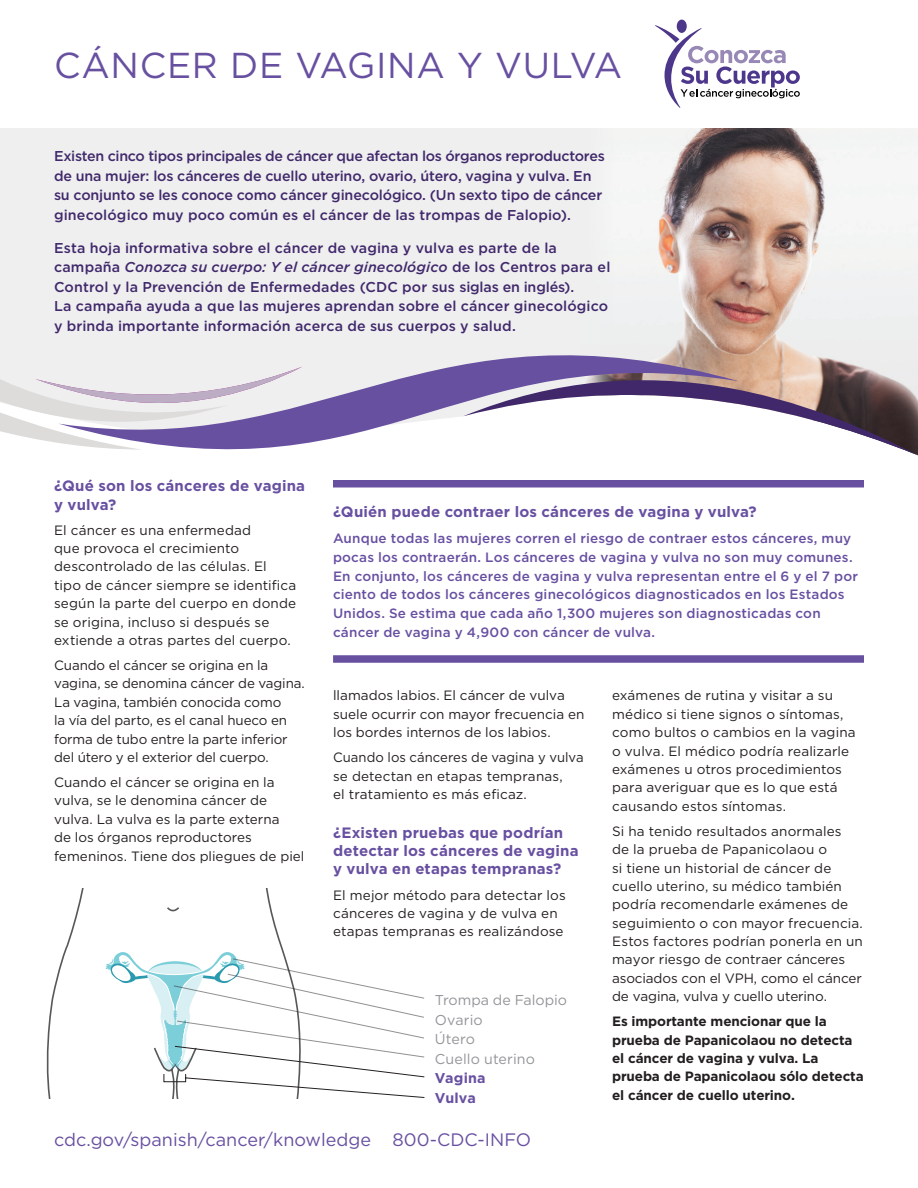
<style>
.page{position:relative;width:918px;height:1188px;background:#fff}
.page>*{position:absolute;margin:0;border:0;box-sizing:border-box;transform-origin:0 0}
.t1{font:36px "Gotham";letter-spacing:.02em;color:#6850a1}
.t2{font:18px "Gotham";color:#6850a1}
.t3{font:700 15px/18.3px "Gotham";letter-spacing:.01em;color:#6850a1}
.t4{font:500 14.25px/19.5px "Gotham";color:#40286b}
.t5{font:14.25px/19.5px "Gotham";color:#939598}
.t6{font:700 14.25px/19.5px "Gotham";letter-spacing:.01em;color:#6850a1}
.t7{font:13.5px/18.3px "Gotham";letter-spacing:.005em;color:#231f20}
.t8{font:500 13.5px/18.8px "Gotham";letter-spacing:.015em;color:#6850a1}
.t9{font:700 13.5px/18.3px "Gotham";letter-spacing:-.01em;color:#231f20}
.s1{font-style:italic}
</style>
<div class="page">
<div style="left:0;top:128px;width:918px;height:327px;background:#efefef"></div>
<img style="left:658px;top:128px;width:167px;height:211px">
<div style="left:677px;top:20px;width:10px;height:13px;background:#4d378b;border-radius:50%"></div>
<svg style="left:655px;top:25px;width:145px;height:83px"></svg>
<svg style="left:58px;top:292px;width:681px;height:163px"></svg>
<svg style="left:463px;top:339px;width:455px;height:116px"></svg>
<svg style="left:0;top:367px;width:303px;height:83px"></svg>
<svg style="left:47px;top:888px;width:237px;height:210px"></svg>
<svg style="left:106px;top:952px;width:319px;height:146px"></svg>
<div style="left:333px;top:480px;width:531px;height:8px;background:#6850a1"></div>
<div style="left:333px;top:655px;width:531px;height:8px;background:#6850a1"></div>
<h1 class="t1" style="left:54px;top:42px;width:570px">CÁNCER DE VAGINA Y VULVA</h1>
<p class="t4" style="left:54px;top:146px;width:552px">Existen cinco tipos principales de cáncer que afectan los órganos reproductores de una mujer: los cánceres de cuello uterino, ovario, útero, vagina y vulva. En su conjunto se les conoce como cáncer ginecológico. (Un sexto tipo de cáncer ginecológico muy poco común es el cáncer de las trompas de Falopio).</p>
<p class="t4" style="left:54px;top:238px;width:558px">Esta hoja informativa sobre el cáncer de vagina y vulva es parte de la campaña <span class="s1">Conozca su cuerpo: Y el cáncer ginecológico</span> de los Centros para el Control y la Prevención de Enfermedades (CDC por sus siglas en inglés).<br>La campaña ayuda a que las mujeres aprendan sobre el cáncer ginecológico y brinda importante información acerca de sus cuerpos y salud.</p>
<h2 class="t3" style="left:54px;top:477px;width:253px">¿Qué son los cánceres de vagina y vulva?</h2>
<p class="t7" style="left:54px;top:521px;width:244px">El cáncer es una enfermedad<br>que provoca el crecimiento descontrolado de las células. El tipo de cáncer siempre se identifica según la parte del cuerpo en donde se origina, incluso si después se extiende a otras partes del cuerpo.</p>
<p class="t7" style="left:54px;top:656px;width:252px">Cuando el cáncer se origina en la vagina, se denomina cáncer de vagina.<br>La vagina, también conocida como<br>la vía del parto, es el canal hueco en forma de tubo entre la parte inferior del útero y el exterior del cuerpo.</p>
<p class="t7" style="left:54px;top:773px;width:252px">Cuando el cáncer se origina en la vulva, se le denomina cáncer de vulva. La vulva es la parte externa<br>de los órganos reproductores femeninos. Tiene dos pliegues de piel</p>
<h2 class="t3" style="left:333px;top:503px;width:425px">¿Quién puede contraer los cánceres de vagina y vulva?</h2>
<p class="t8" style="left:333px;top:529px;width:527px">Aunque todas las mujeres corren el riesgo de contraer estos cánceres, muy pocas los contraerán. Los cánceres de vagina y vulva no son muy comunes.<br>En conjunto, los cánceres de vagina y vulva representan entre el 6 y el 7 por ciento de todos los cánceres ginecológicos diagnosticados en los Estados Unidos. Se estima que cada año 1,300 mujeres son diagnosticadas con cáncer de vagina y 4,900 con cáncer de vulva.</p>
<p class="t7" style="left:333px;top:686px;width:253px">llamados labios. El cáncer de vulva suele ocurrir con mayor frecuencia en los bordes internos de los labios.</p>
<p class="t7" style="left:333px;top:748px;width:252px">Cuando los cánceres de vagina y vulva se detectan en etapas tempranas,<br>el tratamiento es más eficaz.</p>
<h2 class="t3" style="left:333px;top:823px;width:247px">¿Existen pruebas que podrían detectar los cánceres de vagina y vulva en etapas tempranas?</h2>
<p class="t7" style="left:333px;top:885px;width:234px">El mejor método para detectar los cánceres de vagina y de vulva en etapas tempranas es realizándose</p>
<p class="t5" style="left:435px;top:990px;width:134px">Trompa de Falopio<br>Ovario<br>Útero<br>Cuello uterino</p>
<p class="t6" style="left:435px;top:1068px;width:52px">Vagina<br>Vulva</p>
<p class="t7" style="left:612px;top:686px;width:245px">exámenes de rutina y visitar a su médico si tiene signos o síntomas, como bultos o cambios en la vagina o vulva. El médico podría realizarle exámenes u otros procedimientos para averiguar que es lo que está causando estos síntomas.</p>
<p class="t7" style="left:612px;top:822px;width:252px">Si ha tenido resultados anormales<br>de la prueba de Papanicolaou o<br>si tiene un historial de cáncer de cuello uterino, su médico también podría recomendarle exámenes de seguimiento o con mayor frecuencia.<br>Estos factores podrían ponerla en un mayor riesgo de contraer cánceres asociados con el VPH, como el cáncer de vagina, vulva y cuello uterino.</p>
<p class="t9" style="left:612px;top:1012px;width:253px">Es importante mencionar que la prueba de Papanicolaou no detecta el cáncer de vagina y vulva. La prueba de Papanicolaou sólo detecta el cáncer de cuello uterino.</p>
<p class="t2" style="left:54px;top:1128px;width:479px">cdc.gov/spanish/cancer/knowledge 800-CDC-INFO</p>
</div>
